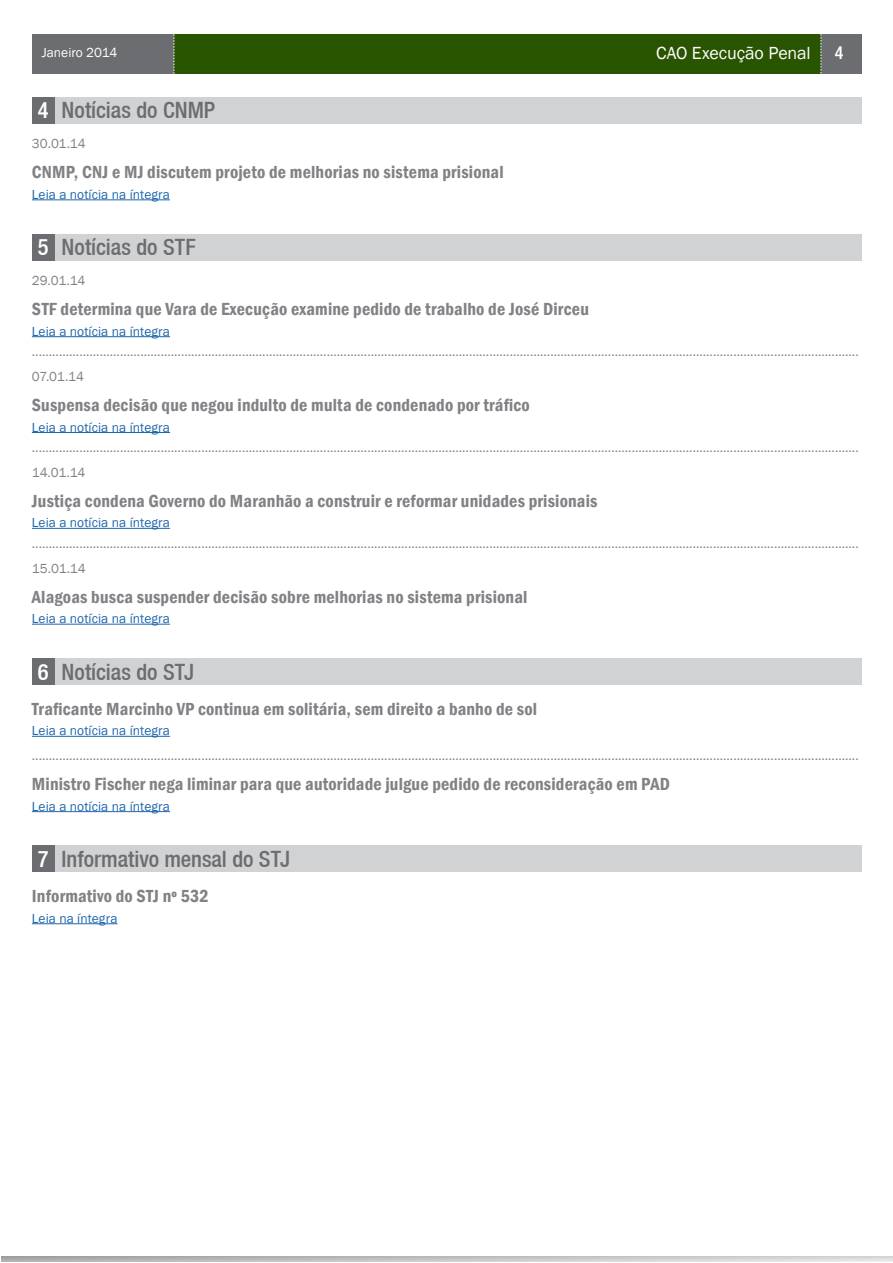
<style>
.page{position:relative;width:893px;height:1263px;background:#fff}
.page>*{position:absolute;margin:0;border:0;box-sizing:border-box;transform-origin:0 0}
.t1{font:500 condensed 22.5px "Helvetica Neue LT";color:#6c6d70}
.caixa_texto_corrido{font:600 condensed 18px "Franklin Gothic";letter-spacing:.01em;color:#808285}
.t2{font:18px "Franklin Gothic";letter-spacing:-.01em;color:#fff}
.t3{font:500 condensed 18px "Helvetica Neue LT";color:#fff}
.caixa_texto_corrido-2{font:13.5px "Franklin Gothic";letter-spacing:-.01em;color:#808285}
.caixa_texto_corrido-3{font:13.5px "Franklin Gothic";letter-spacing:.005em;color:#1e66ae}
.t4{font:13.5px "Franklin Gothic";color:#fff}
.s1{color:#fff}
</style>
<div class="page">
<div style="left:32px;top:34px;width:829px;height:40px;background:#295400"></div>
<div style="left:821px;top:34px;width:40px;height:39px;background:#6c6d70"></div>
<svg style="left:820px;top:34px;width:1px;height:39px"></svg>
<div style="left:32px;top:34px;width:141px;height:39px;background:#6c6d70"></div>
<svg style="left:174px;top:34px;width:1px;height:40px"></svg>
<svg style="left:1px;top:1256px;width:891px;height:6px;background:#c3c4c6"></svg>
<hr style="left:32px;top:199px;width:138px;height:1px;background:#1e66ae">
<hr style="left:32px;top:336px;width:138px;height:1px;background:#1e66ae">
<hr style="left:32px;top:432px;width:138px;height:1px;background:#1e66ae">
<hr style="left:32px;top:528px;width:138px;height:1px;background:#1e66ae">
<hr style="left:32px;top:624px;width:138px;height:1px;background:#1e66ae">
<hr style="left:32px;top:736px;width:138px;height:1px;background:#1e66ae">
<hr style="left:32px;top:811px;width:138px;height:1px;background:#1e66ae">
<hr style="left:32px;top:923px;width:86px;height:1px;background:#1e66ae">
<div style="left:32px;top:97px;width:829px;height:26px;background:#d1d2d4"></div>
<div style="left:32px;top:97px;width:23px;height:26px;background:#6c6d70"></div>
<div style="left:32px;top:234px;width:829px;height:26px;background:#d1d2d4"></div>
<div style="left:32px;top:234px;width:23px;height:26px;background:#6c6d70"></div>
<div style="left:32px;top:658px;width:829px;height:27px;background:#d1d2d4"></div>
<div style="left:32px;top:658px;width:23px;height:27px;background:#6c6d70"></div>
<div style="left:32px;top:846px;width:829px;height:26px;background:#d1d2d4"></div>
<div style="left:32px;top:846px;width:23px;height:26px;background:#6c6d70"></div>
<p class="t4" style="left:42px;top:44px;width:77px">Janeiro 2014</p>
<h2 class="t2" style="left:656px;top:42px;width:156px">CAO Execução Penal</h2>
<h2 class="t3" style="left:835px;top:42px;width:10px">4</h2>
<p class="t1" style="left:38px;top:97px;width:179px"><span class="s1">4</span> Notícias do CNMP</p>
<p class="caixa_texto_corrido-2" style="left:32px;top:135px;width:55px">30.01.14</p>
<p class="caixa_texto_corrido" style="left:32px;top:160px;width:473px">CNMP, CNJ e MJ discutem projeto de melhorias no sistema prisional</p>
<p class="caixa_texto_corrido-3" style="left:32px;top:186px;width:140px">Leia a notícia na íntegra</p>
<p class="t1" style="left:38px;top:234px;width:159px"><span class="s1">5</span> Notícias do STF</p>
<p class="caixa_texto_corrido-2" style="left:32px;top:272px;width:55px">29.01.14</p>
<p class="caixa_texto_corrido" style="left:32px;top:297px;width:558px">STF determina que Vara de Execução examine pedido de trabalho de José Dirceu</p>
<p class="caixa_texto_corrido-3" style="left:32px;top:323px;width:140px">Leia a notícia na íntegra</p>
<p class="caixa_texto_corrido-2" style="left:32px;top:343px;width:828px">....................................................................................................................................................................................................................................................</p>
<p class="caixa_texto_corrido-2" style="left:32px;top:368px;width:54px">07.01.14</p>
<p class="caixa_texto_corrido" style="left:32px;top:393px;width:499px">Suspensa decisão que negou indulto de multa de condenado por tráfico</p>
<p class="caixa_texto_corrido-3" style="left:32px;top:419px;width:140px">Leia a notícia na íntegra</p>
<p class="caixa_texto_corrido-2" style="left:32px;top:439px;width:828px">....................................................................................................................................................................................................................................................</p>
<p class="caixa_texto_corrido-2" style="left:32px;top:464px;width:55px">14.01.14</p>
<p class="caixa_texto_corrido" style="left:32px;top:489px;width:567px">Justiça condena Governo do Maranhão a construir e reformar unidades prisionais</p>
<p class="caixa_texto_corrido-3" style="left:32px;top:514px;width:140px">Leia a notícia na íntegra</p>
<p class="caixa_texto_corrido-2" style="left:32px;top:535px;width:828px">....................................................................................................................................................................................................................................................</p>
<p class="caixa_texto_corrido-2" style="left:32px;top:560px;width:55px">15.01.14</p>
<p class="caixa_texto_corrido" style="left:32px;top:585px;width:497px">Alagoas busca suspender decisão sobre melhorias no sistema prisional</p>
<p class="caixa_texto_corrido-3" style="left:32px;top:610px;width:140px">Leia a notícia na íntegra</p>
<p class="t1" style="left:38px;top:658px;width:158px"><span class="s1">6</span> Notícias do STJ</p>
<p class="caixa_texto_corrido" style="left:32px;top:697px;width:507px">Traficante Marcinho VP continua em solitária, sem direito a banho de sol</p>
<p class="caixa_texto_corrido-3" style="left:32px;top:722px;width:140px">Leia a notícia na íntegra</p>
<p class="caixa_texto_corrido-2" style="left:32px;top:747px;width:828px">....................................................................................................................................................................................................................................................</p>
<p class="caixa_texto_corrido" style="left:32px;top:772px;width:639px">Ministro Fischer nega liminar para que autoridade julgue pedido de reconsideração em PAD</p>
<p class="caixa_texto_corrido-3" style="left:32px;top:798px;width:140px">Leia a notícia na íntegra</p>
<p class="t1" style="left:38px;top:846px;width:254px"><span class="s1">7</span> Informativo mensal do STJ</p>
<p class="caixa_texto_corrido" style="left:32px;top:884px;width:178px">Informativo do STJ nº 532</p>
<p class="caixa_texto_corrido-3" style="left:32px;top:910px;width:87px">Leia na íntegra</p>
</div>
